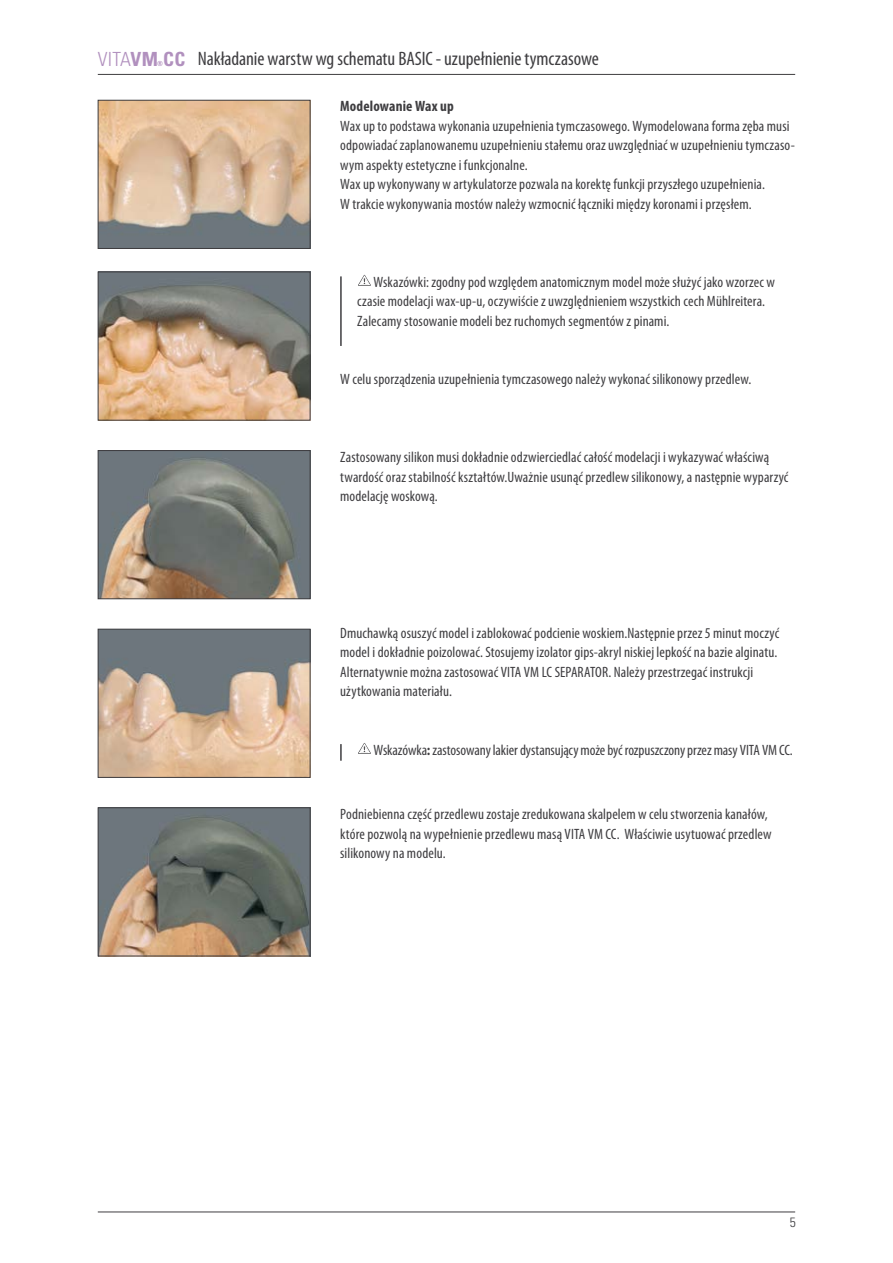
<style>
.page{position:relative;width:893px;height:1263px;background:#fff}
.page>*{position:absolute;margin:0;border:0;box-sizing:border-box;transform-origin:0 0}
.t1{font:condensed 19.5px "Myriad Pro";letter-spacing:-.005em;color:#3e3d40}
.t2{font:300 condensed 19.5px "Univers LT";color:#b190be}
.t3{font:condensed 15px/19.5px "Myriad Pro";letter-spacing:.005em;color:#3e3d40}
.t4{font:700 condensed 15px "Myriad Pro";letter-spacing:.01em;color:#3e3d40}
.t5{font:300 condensed 13.5px "Univers LT";color:#3e3d40}
.t6{font:700 condensed 7.05px "Univers LT";color:#b190be}
.s1{font-weight:700}
</style>
<div class="page">
<hr style="left:98px;top:74px;width:697px;height:1px;background:#3e3d40">
<hr style="left:98px;top:1212px;width:697px;height:1px;background:#3e3d40">
<img style="left:100px;top:102px;width:208px;height:145px">
<div style="left:98px;top:100px;width:212px;height:149px;border:1px solid #3e3d40"></div>
<img style="left:100px;top:274px;width:208px;height:144px">
<div style="left:98px;top:272px;width:212px;height:148px;border:1px solid #3e3d40"></div>
<img style="left:100px;top:452px;width:208px;height:145px">
<div style="left:98px;top:450px;width:212px;height:149px;border:1px solid #3e3d40"></div>
<img style="left:100px;top:631px;width:208px;height:145px">
<div style="left:98px;top:629px;width:212px;height:149px;border:1px solid #3e3d40"></div>
<img style="left:100px;top:809px;width:208px;height:145px">
<div style="left:98px;top:807px;width:212px;height:149px;border:1px solid #3e3d40"></div>
<svg style="left:358px;top:275px;width:13px;height:11px"></svg>
<svg style="left:358px;top:743px;width:13px;height:11px"></svg>
<svg style="left:340px;top:744px;width:2px;height:17px"></svg>
<hr style="left:340px;top:276px;width:2px;height:70px;background:#3e3d40">
<h1 class="t2" style="left:98px;top:47px;width:89px">VITA<span class="s1">VM CC</span></h1>
<p class="t6" style="left:157px;top:59px;width:7px">®</p>
<h1 class="t1" style="left:198px;top:48px;width:402px">Nakładanie warstw wg schematu BASIC - uzupełnienie tymczasowe</h1>
<p class="t4" style="left:340px;top:98px;width:115px">Modelowanie Wax up</p>
<p class="t3" style="left:340px;top:116px;width:456px">Wax up to podstawa wykonania uzupełnienia tymczasowego. Wymodelowana forma zęba musi odpowiadać zaplanowanemu uzupełnieniu stałemu oraz uwzględniać w uzupełnieniu tymczaso&shy;wym aspekty estetyczne i funkcjonalne.<br>Wax up wykonywany w artykulatorze pozwala na korektę funkcji przyszłego uzupełnienia.<br>W trakcie wykonywania mostów należy wzmocnić łączniki między koronami i przęsłem.</p>
<p class="t3" style="left:357px;top:272px;width:419px;text-indent:16px">Wskazówki: zgodny pod względem anatomicznym model może służyć jako wzorzec w czasie modelacji wax-up-u, oczywiście z uwzględnieniem wszystkich cech Mühlreitera.<br>Zalecamy stosowanie modeli bez ruchomych segmentów z pinami.</p>
<p class="t3" style="left:340px;top:370px;width:413px">W celu sporządzenia uzupełnienia tymczasowego należy wykonać silikonowy przedlew.</p>
<p class="t3" style="left:340px;top:448px;width:450px">Zastosowany silikon musi dokładnie odzwierciedlać całość modelacji i wykazywać właściwą twardość oraz stabilność kształtów.Uważnie usunąć przedlew silikonowy, a następnie wyparzyć modelację woskową.</p>
<p class="t3" style="left:340px;top:623px;width:440px">Dmuchawką osuszyć model i zablokować podcienie woskiem.Następnie przez 5 minut moczyć model i dokładnie poizolować. Stosujemy izolator gips-akryl niskiej lepkość na bazie alginatu.<br>Alternatywnie można zastosować VITA VM LC SEPARATOR. Należy przestrzegać instrukcji użytkowania materiału.</p>
<p class="t3" style="left:374px;top:740px;width:421px">Wskazówka<span class="s1">:</span> zastosowany lakier dystansujący może być rozpuszczony przez masy VITA VM CC.</p>
<p class="t3" style="left:340px;top:805px;width:433px">Podniebienna część przedlewu zostaje zredukowana skalpelem w celu stworzenia kanałów, które pozwolą na wypełnienie przedlewu masą VITA VM CC. Właściwie usytuować przedlew silikonowy na modelu.</p>
<p class="t5" style="left:790px;top:1214px;width:7px">5</p>
</div>
